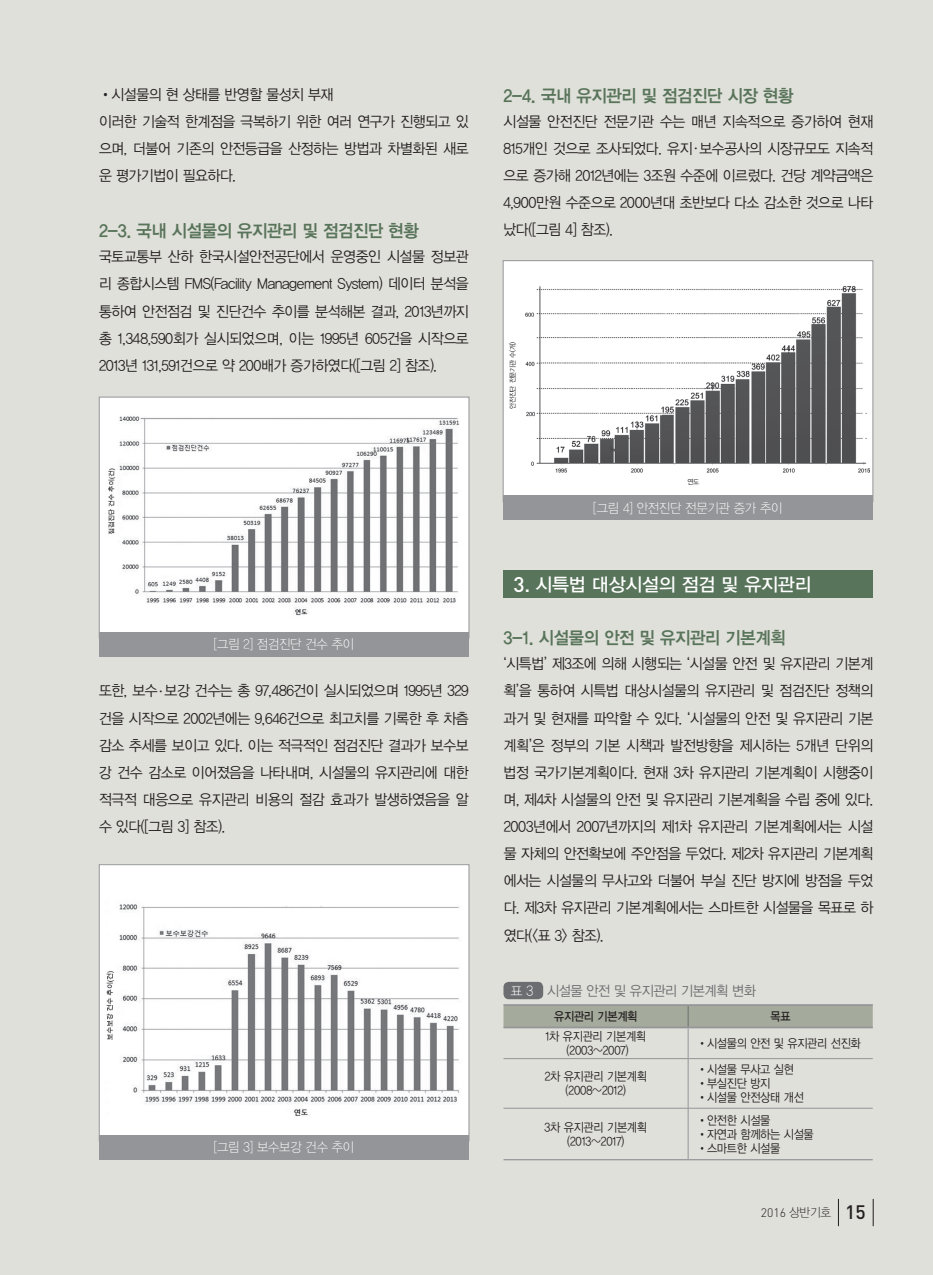
<style>
.page{position:relative;width:933px;height:1275px;background:#e0e0da}
.page>*{position:absolute;margin:0;border:0;box-sizing:border-box;transform-origin:0 0}
.t1{font:18.38px "YDVYGO13";letter-spacing:-.01em;color:#fff}
.t2{font:17.5px "YDVYGO14";letter-spacing:-.02em;color:#58745a;scale:.95 1}
.t3{font:14.88px/27.1px "YDVYGO12";letter-spacing:-.03em;color:#231f20;text-align:justify;scale:.94 1}
.t4{font:14px "YDVYGO12";letter-spacing:-.03em;color:#6c6d70;scale:.94 1}
.t5{font:13.12px "YDVYGO11";letter-spacing:-.02em;color:#fff;scale:.94 1}
.t6{font:12.25px/14px "YDVYGO12";letter-spacing:-.02em;color:#231f20;text-align:center;scale:.9 1}
.t7{font:300 12.25px "DIN";color:#231f20}
.t8{font:12.25px "YDVYGO13";letter-spacing:-.02em;color:#231f20;scale:.9 1}
.t9{font:7px "YDVYGO12";letter-spacing:-.02em;color:#231f20;scale:.94 1}
.s1{font-size:8.75px}
.s2{font-family:"DIN";font-weight:500;font-size:21px}
.s3{font-family:"YDVYGO11";color:#fff}
.s4{font-family:"YDVYGO11";font-weight:400}
.s5{font-weight:500;font-size:19.25px}
</style>
<div class="page">
<svg style="left:838px;top:1199px;width:1px;height:27px"></svg>
<svg style="left:873px;top:1199px;width:1px;height:27px"></svg>
<div style="left:503px;top:982px;width:40px;height:17px;background:#6c6d70;border-radius:5px"></div>
<hr style="left:503px;top:1004px;width:185px;height:2px;background:#939598">
<hr style="left:688px;top:1004px;width:184px;height:2px;background:#939598">
<hr style="left:503px;top:1027px;width:185px;height:1px;background:#939598">
<hr style="left:688px;top:1027px;width:184px;height:1px;background:#939598">
<hr style="left:503px;top:1159px;width:185px;height:1px;background:#939598">
<hr style="left:688px;top:1159px;width:184px;height:1px;background:#939598">
<hr style="left:688px;top:1028px;width:1px;height:30px;background:#939598">
<hr style="left:503px;top:1058px;width:185px;height:1px;background:#939598">
<hr style="left:688px;top:1058px;width:184px;height:1px;background:#939598">
<hr style="left:688px;top:1059px;width:1px;height:49px;background:#939598">
<hr style="left:503px;top:1108px;width:185px;height:1px;background:#939598">
<hr style="left:688px;top:1108px;width:184px;height:1px;background:#939598">
<hr style="left:688px;top:1108px;width:1px;height:51px;background:#939598">
<svg style="left:503px;top:1005px;width:369px;height:22px;background:#a3a99b"></svg>
<div style="left:99px;top:397px;width:370px;height:241px;background:#fff"></div>
<img style="left:108px;top:416px;width:351px;height:200px">
<div style="left:99px;top:632px;width:370px;height:25px;background:#939598"></div>
<div style="left:503px;top:261px;width:370px;height:240px;background:#fff"></div>
<img style="left:525px;top:286px;width:345px;height:187px">
<div style="left:503px;top:495px;width:370px;height:25px;background:#939598"></div>
<div style="left:99px;top:865px;width:370px;height:276px;background:#fff"></div>
<img style="left:106px;top:904px;width:353px;height:212px">
<div style="left:99px;top:1135px;width:370px;height:25px;background:#939598"></div>
<div style="left:503px;top:570px;width:370px;height:28px;background:#58745a"></div>
<p class="t3" style="left:99px;top:81px;width:395px;text-align:left">•시설물의 현 상태를 반영할 물성치 부재<br>이러한 기술적 한계점을 극복하기 위한 여러 연구가 진행되고 있 으며, 더불어 기존의 안전등급을 산정하는 방법과 차별화된 새로 운 평가기법이 필요하다.</p>
<p class="t2" style="left:99px;top:221px;width:338px">2-3. 국내 시설물의 유지관리 및 점검진단 현황</p>
<p class="t3" style="left:99px;top:243px;width:395px">국토교통부 산하 한국시설안전공단에서 운영중인 시설물 정보관 리 종합시스템 FMS(Facility Management System) 데이터 분석을 통하여 안전점검 및 진단건수 추이를 분석해본 결과, 2013년까지 총 1,348,590회가 실시되었으며, 이는 1995년 605건을 시작으로 2013년 131,591건으로 약 200배가 증가하였다([그림 2] 참조).</p>
<p class="t5" style="left:214px;top:637px;width:151px">[그림 2] 점검진단 건수 추이</p>
<p class="t3" style="left:99px;top:677px;width:395px">또한, 보수<span class="s1">•</span>보강 건수는 총 97,486건이 실시되었으며 1995년 329 건을 시작으로 2002년에는 9,646건으로 최고치를 기록한 후 차츰 감소 추세를 보이고 있다. 이는 적극적인 점검진단 결과가 보수보 강 건수 감소로 이어졌음을 나타내며, 시설물의 유지관리에 대한 적극적 대응으로 유지관리 비용의 절감 효과가 발생하였음을 알 수 있다([그림 3] 참조).</p>
<p class="t5" style="left:214px;top:1139px;width:151px">[그림 3] 보수보강 건수 추이</p>
<p class="t2" style="left:503px;top:85px;width:307px">2-4. 국내 유지관리 및 점검진단 시장 현황</p>
<p class="t3" style="left:503px;top:108px;width:395px">시설물 안전진단 전문기관 수는 매년 지속적으로 증가하여 현재 815개인 것으로 조사되었다. 유지<span class="s1">•</span>보수공사의 시장규모도 지속적 으로 증가해 2012년에는 3조원 수준에 이르렀다. 건당 계약금액은 4,900만원 수준으로 2000년대 초반보다 다소 감소한 것으로 나타 났다([그림 4] 참조).</p>
<p class="t9" style="left:508px;top:409px;width:73px;rotate:-90deg">안전진단 전문기관 수(개)</p>
<p class="t9" style="left:687px;top:478px;width:14px">연도</p>
<p class="t5" style="left:593px;top:500px;width:203px">[그림 4] 안전진단 전문기관 증가 추이</p>
<p class="t1" style="left:513px;top:573px;width:300px"><span class="s2">3.</span> 시특법 대상시설의 점검 및 유지관리</p>
<p class="t2" style="left:503px;top:628px;width:299px">3-1. 시설물의 안전 및 유지관리 기본계획</p>
<p class="t3" style="left:503px;top:650px;width:395px">‘시특법’ 제3조에 의해 시행되는 ‘시설물 안전 및 유지관리 기본계 획’을 통하여 시특법 대상시설물의 유지관리 및 점검진단 정책의 과거 및 현재를 파악할 수 있다. ‘시설물의 안전 및 유지관리 기본 계획’은 정부의 기본 시책과 발전방향을 제시하는 5개년 단위의 법정 국가기본계획이다. 현재 3차 유지관리 기본계획이 시행중이 며, 제4차 시설물의 안전 및 유지관리 기본계획을 수립 중에 있다.<br>2003년에서 2007년까지의 제1차 유지관리 기본계획에서는 시설 물 자체의 안전확보에 주안점을 두었다. 제2차 유지관리 기본계획 에서는 시설물의 무사고와 더불어 부실 진단 방지에 방점을 두었 다. 제3차 유지관리 기본계획에서는 스마트한 시설물을 목표로 하 였다(&lt;표 3&gt; 참조).</p>
<p class="t4" style="left:510px;top:982px;width:263px"><span class="s3">표 3</span> 시설물 안전 및 유지관리 기본계획 변화</p>
<p class="t8" style="left:554px;top:1009px;width:94px">유지관리 기본계획</p>
<p class="t8" style="left:770px;top:1009px;width:24px">목표</p>
<p class="t6" style="left:545px;top:1029px;width:113px">1차 유지관리 기본계획 (2003~2007)</p>
<p class="t6" style="left:697px;top:1036px;width:183px">•시설물의 안전 및 유지관리 선진화</p>
<p class="t6" style="left:544px;top:1069px;width:115px">2차 유지관리 기본계획 (2008~2012)</p>
<p class="t6" style="left:697px;top:1062px;width:109px">•시설물 무사고 실현</p>
<p class="t6" style="left:697px;top:1076px;width:83px">•부실진단 방지</p>
<p class="t6" style="left:697px;top:1090px;width:120px">•시설물 안전상태 개선</p>
<p class="t6" style="left:544px;top:1120px;width:115px">3차 유지관리 기본계획 (2013~2017)</p>
<p class="t6" style="left:697px;top:1113px;width:83px">•안전한 시설물</p>
<p class="t6" style="left:697px;top:1127px;width:131px">•자연과 함께하는 시설물</p>
<p class="t6" style="left:697px;top:1141px;width:94px">•스마트한 시설물</p>
<p class="t7" style="left:760px;top:1205px;width:107px">2016 <span class="s4">상반기호</span> <span class="s5">15</span></p>
</div>
